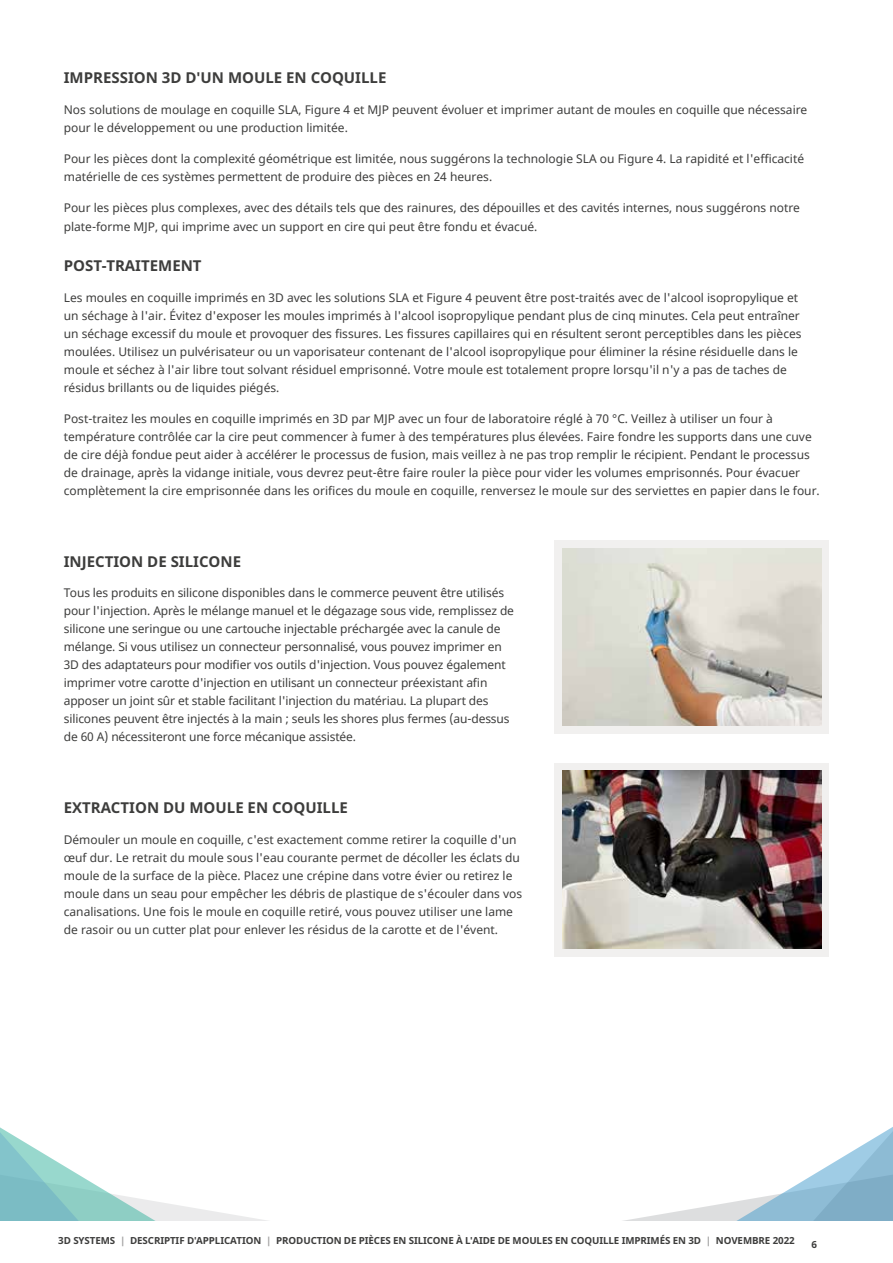
<style>
.page{position:relative;width:893px;height:1263px;background:#fff}
.page>*{position:absolute;margin:0;border:0;box-sizing:border-box;transform-origin:0 0}
.t1{font:700 15px "Noto Sans";color:#3d3d3c}
.t2{font:12px/18px "Noto Sans";color:#3d3d3c}
.t3{font:700 9.75px "Noto Sans";letter-spacing:-.01em;color:#3d3d3c}
.s1{color:#9d9c9c}
</style>
<div class="page">
<svg style="left:629px;top:1127px;width:264px;height:93px"></svg>
<svg style="left:0;top:1127px;width:262px;height:93px"></svg>
<div style="left:554px;top:540px;width:275px;height:194px;background:#f1f0ef"></div>
<img style="left:562px;top:548px;width:259px;height:178px">
<div style="left:554px;top:763px;width:275px;height:193px;background:#f1f0ef"></div>
<img style="left:562px;top:771px;width:259px;height:177px">
<p class="t1" style="left:64px;top:67px;width:324px">IMPRESSION 3D D'UN MOULE EN COQUILLE</p>
<p class="t2" style="left:64px;top:101px;width:745px">Nos solutions de moulage en coquille SLA, Figure 4 et MJP peuvent évoluer et imprimer autant de moules en coquille que nécessaire pour le développement ou une production limitée.</p>
<p class="t2" style="left:64px;top:150px;width:742px">Pour les pièces dont la complexité géométrique est limitée, nous suggérons la technologie SLA ou Figure 4. La rapidité et l'efficacité matérielle de ces systèmes permettent de produire des pièces en 24 heures.</p>
<p class="t2" style="left:64px;top:198px;width:738px;line-height:19.5px">Pour les pièces plus complexes, avec des détails tels que des rainures, des dépouilles et des cavités internes, nous suggérons notre plate-forme MJP, qui imprime avec un support en cire qui peut être fondu et évacué.</p>
<p class="t1" style="left:64px;top:255px;width:139px">POST-TRAITEMENT</p>
<p class="t2" style="left:64px;top:289px;width:739px">Les moules en coquille imprimés en 3D avec les solutions SLA et Figure 4 peuvent être post-traités avec de l'alcool isopropylique et un séchage à l'air. Évitez d'exposer les moules imprimés à l'alcool isopropylique pendant plus de cinq minutes. Cela peut entraîner un séchage excessif du moule et provoquer des fissures. Les fissures capillaires qui en résultent seront perceptibles dans les pièces moulées. Utilisez un pulvérisateur ou un vaporisateur contenant de l'alcool isopropylique pour éliminer la résine résiduelle dans le moule et séchez à l'air libre tout solvant résiduel emprisonné. Votre moule est totalement propre lorsqu'il n'y a pas de taches de résidus brillants ou de liquides piégés.</p>
<p class="t2" style="left:64px;top:410px;width:758px">Post-traitez les moules en coquille imprimés en 3D par MJP avec un four de laboratoire réglé à 70 °C. Veillez à utiliser un four à température contrôlée car la cire peut commencer à fumer à des températures plus élevées. Faire fondre les supports dans une cuve de cire déjà fondue peut aider à accélérer le processus de fusion, mais veillez à ne pas trop remplir le récipient. Pendant le processus de drainage, après la vidange initiale, vous devrez peut-être faire rouler la pièce pour vider les volumes emprisonnés. Pour évacuer complètement la cire emprisonnée dans les orifices du moule en coquille, renversez le moule sur des serviettes en papier dans le four.</p>
<p class="t1" style="left:64px;top:550px;width:179px">INJECTION DE SILICONE</p>
<p class="t2" style="left:64px;top:584px;width:452px">Tous les produits en silicone disponibles dans le commerce peuvent être utilisés pour l'injection. Après le mélange manuel et le dégazage sous vide, remplissez de silicone une seringue ou une cartouche injectable préchargée avec la canule de mélange. Si vous utilisez un connecteur personnalisé, vous pouvez imprimer en 3D des adaptateurs pour modifier vos outils d'injection. Vous pouvez également imprimer votre carotte d'injection en utilisant un connecteur préexistant afin apposer un joint sûr et stable facilitant l'injection du matériau. La plupart des silicones peuvent être injectés à la main ; seuls les shores plus fermes (au-dessus de 60 A) nécessiteront une force mécanique assistée.</p>
<p class="t1" style="left:64px;top:797px;width:286px">EXTRACTION DU MOULE EN COQUILLE</p>
<p class="t2" style="left:64px;top:831px;width:460px">Démouler un moule en coquille, c'est exactement comme retirer la coquille d'un œuf dur. Le retrait du moule sous l'eau courante permet de décoller les éclats du moule de la surface de la pièce. Placez une crépine dans votre évier ou retirez le moule dans un seau pour empêcher les débris de plastique de s'écouler dans vos canalisations. Une fois le moule en coquille retiré, vous pouvez utiliser une lame de rasoir ou un cutter plat pour enlever les résidus de la carotte et de l'évent.</p>
<p class="t3" style="left:58px;top:1234px;width:738px">3D SYSTEMS <span class="s1">|</span> DESCRIPTIF D'APPLICATION <span class="s1">|</span> PRODUCTION DE PIÈCES EN SILICONE À L'AIDE DE MOULES EN COQUILLE IMPRIMÉS EN 3D <span class="s1">|</span> NOVEMBRE 2022</p>
<p class="t3" style="left:812px;top:1237px;width:7px">6</p>
</div>
